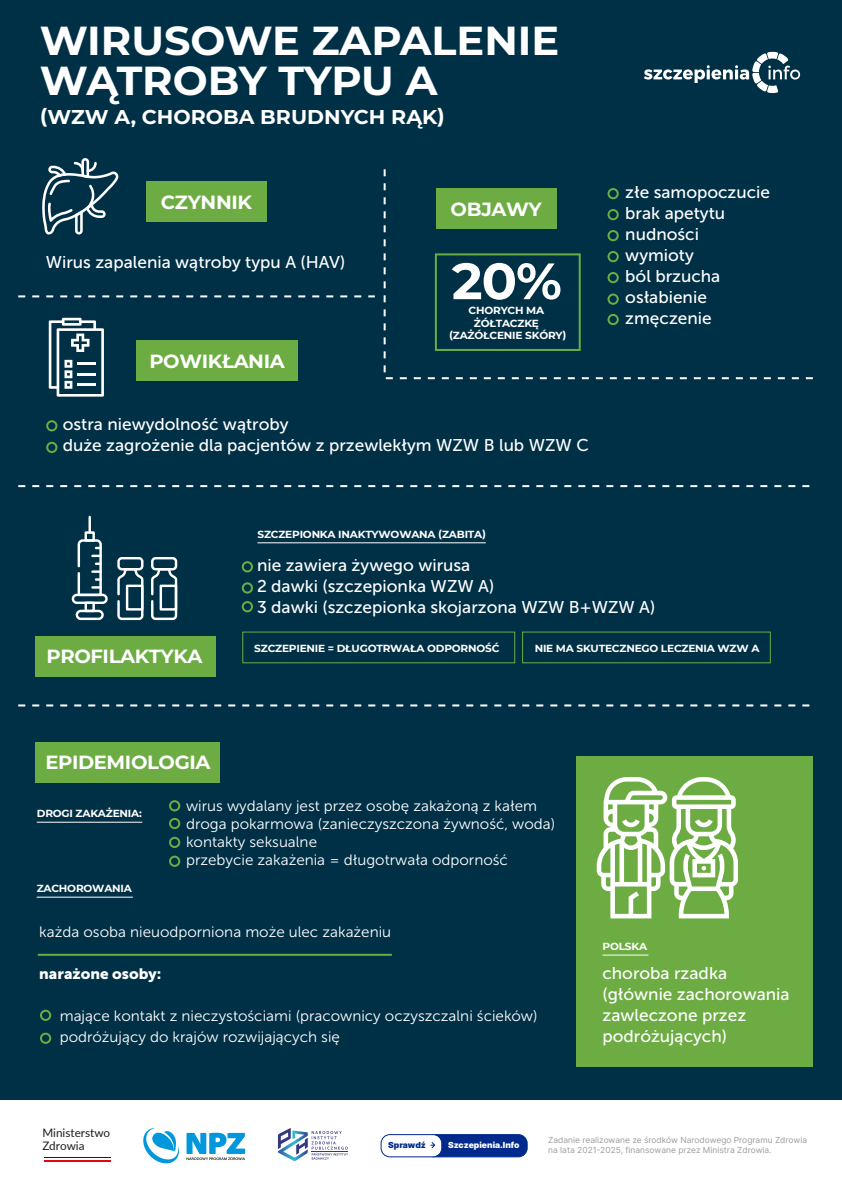
<style>
.page{position:relative;width:842px;height:1191px;background:#fff}
.page>*{position:absolute;margin:0;border:0;box-sizing:border-box;transform-origin:0 0}
.t1{font:700 51px "Montserrat";color:#fff}
.t2{font:700 40.5px/39.8px "Montserrat";color:#fff}
.t3{font:700 20px "Montserrat";color:#fff}
.t4{font:700 19.1px "Montserrat";letter-spacing:-.02em;color:#fff}
.t5{font:17px/21px "Museo Sans 500";color:#fff}
.t6{font:15px/18px "Museo Sans 300";color:#fff}
.t7{font:15px "Museo Sans 900";color:#fff}
.t8{font:11.7px/13.1px "Lato";color:#1d1d1b}
.t9{font:700 10.3px/12.4px "Montserrat";letter-spacing:-.02em;color:#fff;text-align:center}
.t10{font:8.3px/10px "Inter";color:#9d9d9c}
.t11{font:900 8.3px "Inter";color:#fff}
.t12{font:900 8.3px "Inter";color:#002a8c}
</style>
<div class="page">
<div style="left:0;top:0;width:842px;height:1114px;background:#003046"></div>
<div style="left:577px;top:756px;width:236px;height:310px;background:#6cac42"></div>
<div style="left:0;top:1100px;width:842px;height:91px;background:#fff"></div>
<svg style="left:143px;top:1127px;width:37px;height:37px"></svg>
<svg style="left:187px;top:1132px;width:58px;height:28px"></svg>
<svg style="left:278px;top:1128px;width:70px;height:33px"></svg>
<hr style="left:44px;top:1159px;width:66px;height:3px;background:#e30613">
<hr style="left:44px;top:1157px;width:66px;height:1px;background:#1d1d1b">
<div style="left:426px;top:1134px;width:101px;height:22px;background:#002a8c;border-radius:9px"></div>
<div style="left:425px;top:1134px;width:103px;height:23px;border:1px solid #002a8c;border-radius:9px"></div>
<div style="left:381px;top:1134px;width:61px;height:22px;background:#fff;border-radius:9px"></div>
<div style="left:381px;top:1134px;width:61px;height:23px;border:1px solid #002a8c;border-radius:9px"></div>
<svg style="left:430px;top:1142px;width:5px;height:6px"></svg>
<svg style="left:644px;top:52px;width:156px;height:41px"></svg>
<svg style="left:18px;top:485px;width:792px;height:2px"></svg>
<svg style="left:18px;top:704px;width:792px;height:2px"></svg>
<div style="left:136px;top:340px;width:162px;height:41px;background:#6cac42"></div>
<svg style="left:49px;top:318px;width:55px;height:78px"></svg>
<hr style="left:78px;top:383px;width:18px;height:3px;background:#fff">
<div style="left:35px;top:742px;width:184px;height:41px;background:#6cac42"></div>
<div style="left:35px;top:636px;width:180px;height:41px;background:#6cac42"></div>
<div style="left:76px;top:610px;width:28px;height:10px;border:2px solid #fff;border-radius:4px"></div>
<div style="left:72px;top:593px;width:36px;height:11px;border:2px solid #fff;border-radius:4px"></div>
<div style="left:85px;top:601px;width:10px;height:11px;border:2px solid #fff"></div>
<div style="left:85px;top:531px;width:10px;height:11px;border:2px solid #fff"></div>
<hr style="left:88px;top:517px;width:3px;height:15px;background:#fff">
<svg style="left:76px;top:538px;width:27px;height:59px"></svg>
<svg style="left:117px;top:567px;width:61px;height:54px"></svg>
<div style="left:117px;top:557px;width:26px;height:13px;border:2px solid #fff;border-radius:3px"></div>
<div style="left:151px;top:557px;width:26px;height:13px;border:2px solid #fff;border-radius:3px"></div>
<div style="left:126px;top:584px;width:17px;height:26px;border:2px solid #fff"></div>
<div style="left:160px;top:584px;width:17px;height:26px;border:2px solid #fff"></div>
<div style="left:147px;top:181px;width:120px;height:41px;background:#6cac42"></div>
<svg style="left:18px;top:295px;width:357px;height:2px"></svg>
<svg style="left:383px;top:169px;width:430px;height:211px"></svg>
<div style="left:435px;top:253px;width:146px;height:98px;border:2px solid #6cac42"></div>
<div style="left:46px;top:420px;width:11px;height:11px;border:2px solid #6cac42;border-radius:50%"></div>
<div style="left:46px;top:442px;width:11px;height:11px;border:2px solid #6cac42;border-radius:50%"></div>
<div style="left:242px;top:561px;width:11px;height:11px;border:2px solid #6cac42;border-radius:50%"></div>
<div style="left:242px;top:582px;width:11px;height:11px;border:2px solid #6cac42;border-radius:50%"></div>
<div style="left:242px;top:601px;width:11px;height:11px;border:2px solid #6cac42;border-radius:50%"></div>
<hr style="left:257px;top:542px;width:229px;height:1px;background:#fff">
<div style="left:169px;top:800px;width:11px;height:11px;border:2px solid #6cac42;border-radius:50%"></div>
<div style="left:169px;top:818px;width:11px;height:11px;border:2px solid #6cac42;border-radius:50%"></div>
<div style="left:169px;top:836px;width:11px;height:12px;border:2px solid #6cac42;border-radius:50%"></div>
<div style="left:40px;top:1009px;width:11px;height:12px;border:2px solid #6cac42;border-radius:50%"></div>
<div style="left:40px;top:1032px;width:11px;height:11px;border:2px solid #6cac42;border-radius:50%"></div>
<div style="left:169px;top:855px;width:11px;height:12px;border:2px solid #6cac42;border-radius:50%"></div>
<hr style="left:37px;top:821px;width:105px;height:1px;background:#fff">
<hr style="left:37px;top:896px;width:96px;height:1px;background:#fff">
<hr style="left:602px;top:954px;width:46px;height:1px;background:#fff">
<hr style="left:38px;top:953px;width:354px;height:2px;background:#6cac42">
<div style="left:242px;top:631px;width:273px;height:32px;border:1px solid #6cac42"></div>
<div style="left:522px;top:631px;width:249px;height:32px;border:1px solid #6cac42"></div>
<svg style="left:597px;top:777px;width:141px;height:141px"></svg>
<svg style="left:42px;top:158px;width:77px;height:76px"></svg>
<h2 class="t2" style="left:40px;top:20px;width:521px">WIRUSOWE ZAPALENIE<br>WĄTROBY TYPU A</h2>
<p class="t3" style="left:40px;top:104px;width:407px">(WZW A, CHOROBA BRUDNYCH RĄK)</p>
<p class="t4" style="left:161px;top:189px;width:92px">CZYNNIK</p>
<p class="t5" style="left:46px;top:252px;width:301px">Wirus zapalenia wątroby typu A (HAV)</p>
<p class="t4" style="left:149px;top:348px;width:137px">POWIKŁANIA</p>
<p class="t4" style="left:451px;top:196px;width:93px">OBJAWY</p>
<h1 class="t1" style="left:452px;top:247px;width:112px">20%</h1>
<p class="t9" style="left:449px;top:304px;width:119px">CHORYCH MA<br>ŻÓŁTACZKĘ (ZAŻÓŁCENIE SKÓRY)</p>
<p class="t5" style="left:63px;top:414px;width:527px">ostra niewydolność wątroby<br>duże zagrożenie dla pacjentów z przewlekłym WZW B lub WZW C</p>
<p class="t5" style="left:625px;top:182px;width:146px">złe samopoczucie brak apetytu nudności wymioty<br>ból brzucha osłabienie zmęczenie</p>
<p class="t4" style="left:46px;top:642px;width:158px">PROFILAKTYKA</p>
<p class="t4" style="left:45px;top:748px;width:167px">EPIDEMIOLOGIA</p>
<p class="t9" style="left:257px;top:527px;width:230px">SZCZEPIONKA INAKTYWOWANA (ZABITA)</p>
<p class="t5" style="left:257px;top:555px;width:400px">nie zawiera żywego wirusa<br>2 dawki (szczepionka WZW A)<br>3 dawki (szczepionka skojarzona WZW B+WZW A)</p>
<p class="t9" style="left:254px;top:641px;width:247px">SZCZEPIENIE = DŁUGOTRWAŁA ODPORNOŚĆ</p>
<p class="t9" style="left:535px;top:641px;width:226px">NIE MA SKUTECZNEGO LECZENIA WZW A</p>
<p class="t9" style="left:37px;top:807px;width:106px">DROGI ZAKAŻENIA:</p>
<p class="t9" style="left:37px;top:881px;width:97px">ZACHOROWANIA</p>
<p class="t6" style="left:186px;top:797px;width:371px">wirus wydalany jest przez osobę zakażoną z kałem droga pokarmowa (zanieczyszczona żywność, woda) kontakty seksualne<br>przebycie zakażenia = długotrwała odporność</p>
<p class="t6" style="left:39px;top:923px;width:353px">każda osoba nieuodporniona może ulec zakażeniu</p>
<p class="t7" style="left:39px;top:965px;width:124px">narażone osoby:</p>
<p class="t6" style="left:60px;top:1005px;width:479px;line-height:21px">mające kontakt z nieczystościami (pracownicy oczyszczalni ścieków) podróżujący do krajów rozwijających się</p>
<p class="t9" style="left:602px;top:939px;width:46px">POLSKA</p>
<p class="t5" style="left:602px;top:962px;width:189px">choroba rzadka (głównie zachorowania zawleczone przez podróżujących)</p>
<p class="t8" style="left:42px;top:1126px;width:69px">Ministerstwo<br>Zdrowia</p>
<p class="t12" style="left:388px;top:1139px;width:39px">Sprawdź</p>
<p class="t11" style="left:448px;top:1139px;width:73px">Szczepienia.Info</p>
<p class="t10" style="left:548px;top:1135px;width:260px">Zadanie realizowane ze środków Narodowego Programu Zdrowia na lata 2021-2025, finansowane przez Ministra Zdrowia.</p>
</div>
